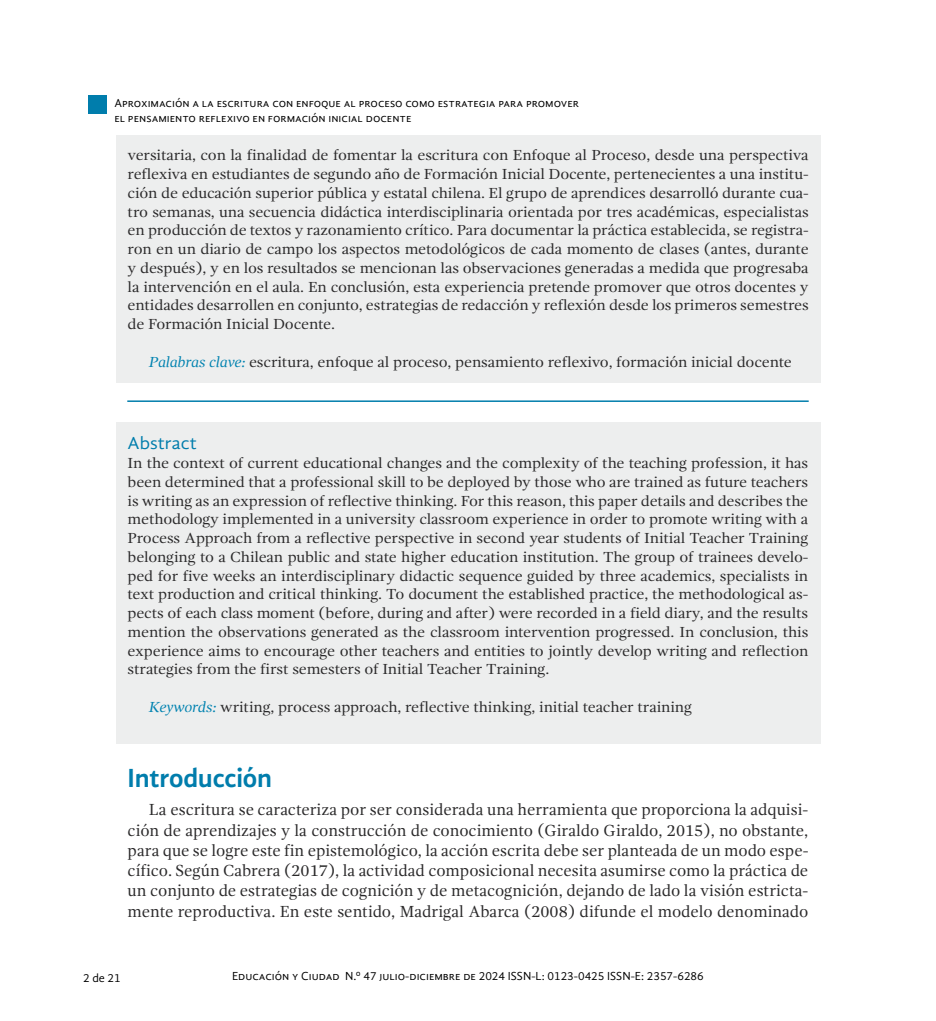
<style>
.page{position:relative;width:936px;height:1021px;background:#fff}
.page>*{position:absolute;margin:0;border:0;box-sizing:border-box;transform-origin:0 0}
.t1{font:700 27px "Gandhi Sans";letter-spacing:-.01em;color:#007dac}
.t2{font:18px "Gandhi Sans";color:#007dac;scale:1.06 1}
.t3{font:16.5px/20.2px "Gandhi Serif";color:#292829;text-align:justify}
.t4{font:15px/18.8px "Gandhi Serif";letter-spacing:-.01em;color:#292829;text-align:justify;scale:1.06 1}
.t5{font:12px/14.4px "Gandhi Sans";color:#000}
.s1{font-style:italic;color:#0082b0}
</style>
<div class="page">
<div style="left:89px;top:95px;width:18px;height:19px;background:#007dac"></div>
<div style="left:116px;top:422px;width:704px;height:321px;background:#edeeee"></div>
<div style="left:116px;top:135px;width:704px;height:248px;background:#edeeee"></div>
<hr style="left:127px;top:400px;width:681px;height:2px;background:#007dac">
<p class="t5" style="left:114px;top:96px;width:466px">Aproximación a la escritura con enfoque al proceso como estrategia para promover el pensamiento reflexivo en formación inicial docente</p>
<p class="t4" style="left:128px;top:146px;width:644px">versitaria, con la finalidad de fomentar la escritura con Enfoque al Proceso, desde una perspectiva reflexiva en estudiantes de segundo año de Formación Inicial Docente, pertenecientes a una institu&shy;ción de educación superior pública y estatal chilena. El grupo de aprendices desarrolló durante cua&shy;tro semanas, una secuencia didáctica interdisciplinaria orientada por tres académicas, especialistas en producción de textos y razonamiento crítico. Para documentar la práctica establecida, se registra&shy;ron en un diario de campo los aspectos metodológicos de cada momento de clases (antes, durante y después), y en los resultados se mencionan las observaciones generadas a medida que progresaba la intervención en el aula. En conclusión, esta experiencia pretende promover que otros docentes y entidades desarrollen en conjunto, estrategias de redacción y reflexión desde los primeros semestres de Formación Inicial Docente.</p>
<p class="t4" style="left:149px;top:352px;width:608px"><span class="s1">Palabras clave:</span> escritura, enfoque al proceso, pensamiento reflexivo, formación inicial docente</p>
<p class="t2" style="left:128px;top:433px;width:67px">Abstract</p>
<p class="t4" style="left:128px;top:453px;width:643px">In the context of current educational changes and the complexity of the teaching profession, it has been determined that a professional skill to be deployed by those who are trained as future teachers is writing as an expression of reflective thinking. For this reason, this paper details and describes the methodology implemented in a university classroom experience in order to promote writing with a Process Approach from a reflective perspective in second year students of Initial Teacher Training belonging to a Chilean public and state higher education institution. The group of trainees develo&shy;ped for five weeks an interdisciplinary didactic sequence guided by three academics, specialists in text production and critical thinking. To document the established practice, the methodological as&shy;pects of each class moment (before, during and after) were recorded in a field diary, and the results mention the observations generated as the classroom intervention progressed. In conclusion, this experience aims to encourage other teachers and entities to jointly develop writing and reflection strategies from the first semesters of Initial Teacher Training.</p>
<p class="t4" style="left:149px;top:697px;width:514px"><span class="s1">Keywords:</span> writing, process approach, reflective thinking, initial teacher training</p>
<h1 class="t1" style="left:128px;top:762px;width:146px">Introducción</h1>
<p class="t3" style="left:128px;top:799px;width:682px;text-indent:21px">La escritura se caracteriza por ser considerada una herramienta que proporciona la adquisi&shy;ción de aprendizajes y la construcción de conocimiento (Giraldo Giraldo, 2015), no obstante, para que se logre este fin epistemológico, la acción escrita debe ser planteada de un modo espe&shy;cífico. Según Cabrera (2017), la actividad composicional necesita asumirse como la práctica de un conjunto de estrategias de cognición y de metacognición, dejando de lado la visión estricta&shy;mente reproductiva. En este sentido, Madrigal Abarca (2008) difunde el modelo denominado</p>
<p class="t5" style="left:83px;top:971px;width:39px">2 de 21</p>
<p class="t5" style="left:232px;top:968px;width:473px">Educación y Ciudad N.º 47 julio-diciembre de 2024 ISSN-L: 0123-0425 ISSN-E: 2357-6286</p>
</div>
